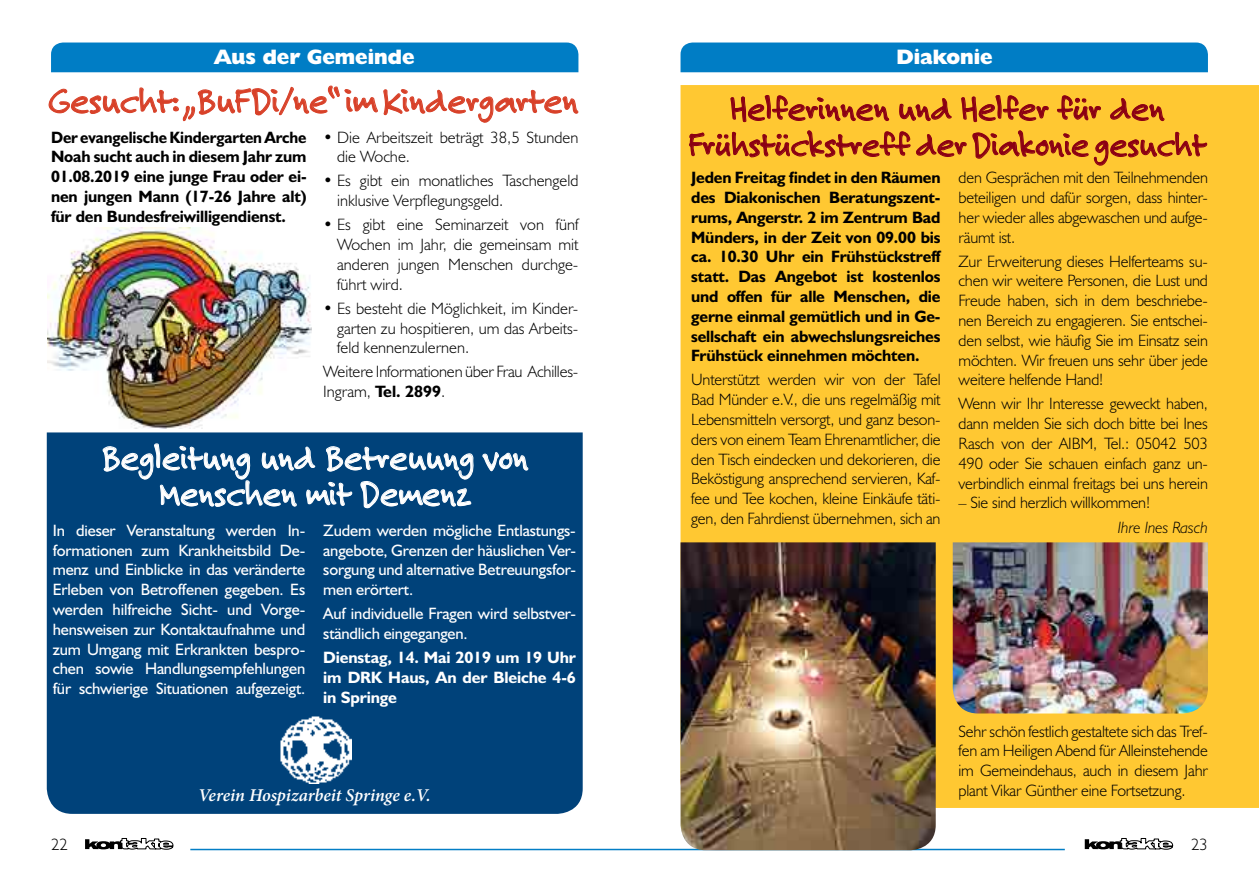
<style>
.page{position:relative;width:1259px;height:893px;background:#fff}
.page>*{position:absolute;margin:0;border:0;box-sizing:border-box;transform-origin:0 0}
.t1{font:37.5px/36px "Felt Tip Roman";letter-spacing:-.01em;color:#fff;text-align:center;scale:.96 1}
.t2{font:37.5px "Felt Tip Roman";letter-spacing:-.01em;color:#d84129}
.t3{font:36px/36px "Felt Tip Roman";letter-spacing:-.01em;color:#8b0013;text-align:center}
.t4{font:800 21px "Humanist 521 BT";color:#fff}
.t5{font:italic 600 18px "Minion Pro";letter-spacing:-.005em;color:#fff}
.t6{font:300 16.5px/19.8px "Humanist 521 BT";letter-spacing:-.01em;color:#000;text-align:justify}
.t7{font:16.5px/19.8px "Humanist 521 BT";letter-spacing:-.01em;color:#fff;text-align:justify}
.t8{font:700 16.5px/19.8px "Humanist 521 BT";letter-spacing:-.01em;color:#000;text-align:justify}
.t9{font:700 16.5px/19.8px "Humanist 521 BT";letter-spacing:-.01em;color:#000;text-align:justify;scale:.95 1}
.t10{font:700 16.5px/19.8px "Humanist 521 BT";letter-spacing:-.01em;color:#fff;text-align:justify}
.t11{font:italic 300 16.5px "Humanist 521 BT";color:#000}
.s1{font-weight:700}
</style>
<div class="page">
<svg style="left:85px;top:838px;width:89px;height:12px"></svg>
<svg style="left:1084px;top:838px;width:89px;height:12px"></svg>
<hr style="left:190px;top:849px;width:874px;height:1px;background:#007dc5">
<img style="left:47px;top:227px;width:265px;height:170px">
<div style="left:680px;top:85px;width:579px;height:723px;background:#ffc832"></div>
<svg style="left:48px;top:42px;width:531px;height:81px"></svg>
<svg style="left:680px;top:43px;width:528px;height:165px;background:#cbb45a"></svg>
<img style="left:680px;top:542px;width:255px;height:308px">
<img style="left:952px;top:542px;width:256px;height:171px">
<div style="left:47px;top:432px;width:536px;height:382px;background:#00427a"></div>
<svg style="left:481px;top:451px;width:48px;height:70px;background:#104e82"></svg>
<svg style="left:101px;top:397px;width:374px;height:160px"></svg>
<img style="left:279px;top:716px;width:72px;height:67px">
<p class="t4" style="left:214px;top:43px;width:202px">Aus der Gemeinde</p>
<p class="t4" style="left:896px;top:43px;width:98px">Diakonie</p>
<h1 class="t2" style="left:48px;top:78px;width:532px">Gesucht: „BuFDi/ne“ im Kindergarten</h1>
<h2 class="t3" style="left:688px;top:90px;width:519px">Helferinnen und Helfer für den<br>Frühstückstreff der Diakonie gesucht</h2>
<p class="t8" style="left:691px;top:167px;width:251px">Jeden Freitag findet in den Räumen des Diakonischen Beratungszent&shy;rums, Angerstr. 2 im Zentrum Bad Münders, in der Zeit von 09.00 bis ca. 10.30 Uhr ein Frühstückstreff statt. Das Angebot ist kostenlos und offen für alle Menschen, die gerne einmal gemütlich und in Ge&shy;sellschaft ein abwechslungsreiches Frühstück einnehmen möchten.</p>
<p class="t6" style="left:691px;top:370px;width:251px">Unterstützt werden wir von der Tafel Bad Münder e.V., die uns regelmäßig mit Lebensmitteln versorgt, und ganz beson&shy;ders von einem Team Ehrenamtlicher, die den Tisch eindecken und dekorieren, die Beköstigung ansprechend servieren, Kaf&shy;fee und Tee kochen, kleine Einkäufe täti&shy;gen, den Fahrdienst übernehmen, sich an</p>
<p class="t6" style="left:337px;top:127px;width:243px;text-indent:-14px">• Die Arbeitszeit beträgt 38,5 Stunden die Woche.</p>
<p class="t6" style="left:337px;top:171px;width:243px;text-indent:-14px">• Es gibt ein monatliches Taschengeld inklusive Verpflegungsgeld.</p>
<p class="t6" style="left:337px;top:214px;width:243px;text-indent:-14px">• Es gibt eine Seminarzeit von fünf Wochen im Jahr, die gemeinsam mit anderen jungen Menschen durchge&shy;führt wird.</p>
<p class="t6" style="left:337px;top:298px;width:243px;text-indent:-14px">• Es besteht die Möglichkeit, im Kinder&shy;garten zu hospitieren, um das Arbeits&shy;feld kennenzulernen.</p>
<p class="t6" style="left:323px;top:362px;width:257px">Weitere Informationen über Frau Achilles-<br>Ingram, <span class="s1">Tel. 2899</span>.</p>
<p class="t9" style="left:51px;top:127px;width:270px">Der evangelische Kindergarten Arche Noah sucht auch in diesem Jahr zum 01.08.2019 eine junge Frau oder ei&shy;nen jungen Mann (17-26 Jahre alt) für den Bundesfreiwilligendienst.</p>
<p class="t6" style="left:958px;top:167px;width:251px">den Gesprächen mit den Teilnehmenden beteiligen und dafür sorgen, dass hinter&shy;her wieder alles abgewaschen und aufge&shy;räumt ist.</p>
<p class="t6" style="left:958px;top:251px;width:251px">Zur Erweiterung dieses Helferteams su&shy;chen wir weitere Personen, die Lust und Freude haben, sich in dem beschriebe&shy;nen Bereich zu engagieren. Sie entschei&shy;den selbst, wie häufig Sie im Einsatz sein möchten. Wir freuen uns sehr über jede weitere helfende Hand!</p>
<p class="t6" style="left:958px;top:394px;width:251px">Wenn wir Ihr Interesse geweckt haben, dann melden Sie sich doch bitte bei Ines Rasch von der AIBM, Tel.: 05042 503<br>490 oder Sie schauen einfach ganz un&shy;verbindlich einmal freitags bei uns herein</p>
<p class="t6" style="left:958px;top:493px;width:193px">– Sie sind herzlich willkommen!</p>
<p class="t11" style="left:1117px;top:517px;width:92px">Ihre Ines Rasch</p>
<h1 class="t1" style="left:101px;top:439px;width:447px">Begleitung und Betreuung von<br>Menschen mit Demenz</h1>
<p class="t7" style="left:53px;top:520px;width:254px">In dieser Veranstaltung werden In&shy;formationen zum Krankheitsbild De&shy;menz und Einblicke in das veränderte Erleben von Betroffenen gegeben. Es werden hilfreiche Sicht- und Vorge&shy;hensweisen zur Kontaktaufnahme und zum Umgang mit Erkrankten bespro&shy;chen sowie Handlungsempfehlungen für schwierige Situationen aufgezeigt.</p>
<p class="t7" style="left:323px;top:520px;width:254px">Zudem werden mögliche Entlastungs&shy;angebote, Grenzen der häuslichen Ver&shy;sorgung und alternative Betreuungsfor&shy;men erörtert.</p>
<p class="t7" style="left:323px;top:603px;width:254px">Auf individuelle Fragen wird selbstver&shy;ständlich eingegangen.</p>
<p class="t10" style="left:323px;top:647px;width:254px">Dienstag, 14. Mai 2019 um 19 Uhr im DRK Haus, An der Bleiche 4-6 in Springe</p>
<p class="t5" style="left:198px;top:782px;width:234px">Verein Hospizarbeit Springe e.V.</p>
<p class="t6" style="left:958px;top:721px;width:251px">Sehr schön festlich gestaltete sich das Tref&shy;fen am Heiligen Abend für Alleinstehende im Gemeindehaus, auch in diesem Jahr plant Vikar Günther eine Fortsetzung.</p>
<p class="t6" style="left:51px;top:834px;width:18px">22</p>
<p class="t6" style="left:1191px;top:834px;width:18px">23</p>
</div>
